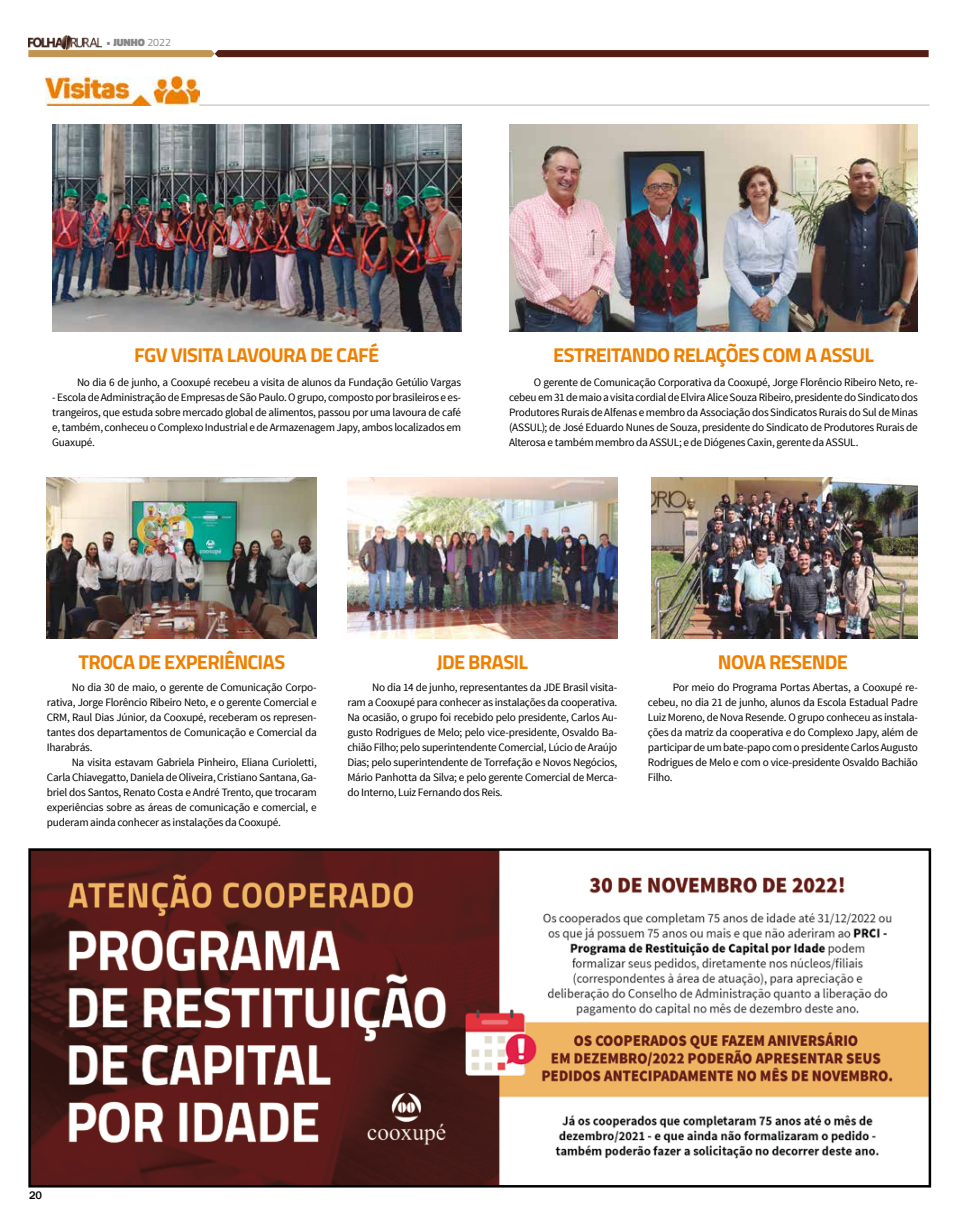
<style>
.page{position:relative;width:957px;height:1223px;background:#fff}
.page>*{position:absolute;margin:0;border:0;box-sizing:border-box;transform-origin:0 0}
.t1{font:700 20px "Titillium Web";letter-spacing:-.035em;color:#ee7f00}
.t2{font:11.25px/15px "Source Sans Pro";letter-spacing:-.025em;color:#000;text-align:justify}
.t3{font:500 11.25px "Franklin Gothic";color:#000}
.t4{font:900 10.62px "Titillium Web";color:#87888a}
.s1{font-weight:700}
.s2{font-weight:400}
</style>
<div class="page">
<svg style="left:28px;top:50px;width:900px;height:7px;background:#6b3923"></svg>
<img style="left:28px;top:35px;width:73px;height:14px">
<hr style="left:199px;top:104px;width:730px;height:2px;background:#c6c7c8">
<img style="left:45px;top:76px;width:154px;height:30px">
<img style="left:52px;top:125px;width:409px;height:206px">
<img style="left:509px;top:125px;width:409px;height:206px">
<img style="left:47px;top:477px;width:270px;height:162px">
<img style="left:347px;top:477px;width:270px;height:162px">
<img style="left:651px;top:477px;width:267px;height:162px">
<img style="left:31px;top:851px;width:897px;height:333px">
<div style="left:28px;top:848px;width:903px;height:339px;border:2px solid #000"></div>
<p class="t4" style="left:106px;top:35px;width:66px"><span class="s1">•</span> JUNHO <span class="s2">2022</span></p>
<h1 class="t1" style="left:134px;top:340px;width:246px">FGV VISITA LAVOURA DE CAFÉ</h1>
<h1 class="t1" style="left:553px;top:340px;width:322px">ESTREITANDO RELAÇÕES COM A ASSUL</h1>
<p class="t2" style="left:77px;top:374px;width:385px">No dia 6 de junho, a Cooxupé recebeu a visita de alunos da Fundação Getúlio Vargas</p>
<p class="t2" style="left:52px;top:389px;width:410px">- Escola de Administração de Empresas de São Paulo. O grupo, composto por brasileiros e es&shy;trangeiros, que estuda sobre mercado global de alimentos, passou por uma lavoura de café e, também, conheceu o Complexo Industrial e de Armazenagem Japy, ambos localizados em Guaxupé.</p>
<p class="t2" style="left:509px;top:374px;width:410px;text-indent:25px">O gerente de Comunicação Corporativa da Cooxupé, Jorge Florêncio Ribeiro Neto, re&shy;cebeu em 31 de maio a visita cordial de Elvira Alice Souza Ribeiro, presidente do Sindicato dos Produtores Rurais de Alfenas e membro da Associação dos Sindicatos Rurais do Sul de Minas (ASSUL); de José Eduardo Nunes de Souza, presidente do Sindicato de Produtores Rurais de Alterosa e também membro da ASSUL; e de Diógenes Caxin, gerente da ASSUL.</p>
<h1 class="t1" style="left:78px;top:646px;width:208px">TROCA DE EXPERIÊNCIAS</h1>
<h1 class="t1" style="left:437px;top:646px;width:93px">JDE BRASIL</h1>
<h1 class="t1" style="left:718px;top:646px;width:132px">NOVA RESENDE</h1>
<p class="t2" style="left:47px;top:680px;width:271px;text-indent:25px">No dia 30 de maio, o gerente de Comunicação Corpo&shy;rativa, Jorge Florêncio Ribeiro Neto, e o gerente Comercial e CRM, Raul Dias Júnior, da Cooxupé, receberam os represen&shy;tantes dos departamentos de Comunicação e Comercial da Iharabrás.</p>
<p class="t2" style="left:47px;top:755px;width:271px;text-indent:25px">Na visita estavam Gabriela Pinheiro, Eliana Curioletti, Carla Chiavegatto, Daniela de Oliveira, Cristiano Santana, Ga&shy;briel dos Santos, Renato Costa e André Trento, que trocaram experiências sobre as áreas de comunicação e comercial, e puderam ainda conhecer as instalações da Cooxupé.</p>
<p class="t2" style="left:347px;top:680px;width:271px;text-indent:25px">No dia 14 de junho, representantes da JDE Brasil visita&shy;ram a Cooxupé para conhecer as instalações da cooperativa.<br>Na ocasião, o grupo foi recebido pelo presidente, Carlos Au&shy;gusto Rodrigues de Melo; pelo vice-presidente, Osvaldo Ba&shy;chião Filho; pelo superintendente Comercial, Lúcio de Araújo Dias; pelo superintendente de Torrefação e Novos Negócios, Mário Panhotta da Silva; e pelo gerente Comercial de Merca&shy;do Interno, Luiz Fernando dos Reis.</p>
<p class="t2" style="left:648px;top:680px;width:271px;text-indent:25px">Por meio do Programa Portas Abertas, a Cooxupé re&shy;cebeu, no dia 21 de junho, alunos da Escola Estadual Padre Luiz Moreno, de Nova Resende. O grupo conheceu as instala&shy;ções da matriz da cooperativa e do Complexo Japy, além de participar de um bate-papo com o presidente Carlos Augusto Rodrigues de Melo e com o vice-presidente Osvaldo Bachião Filho.</p>
<p class="t3" style="left:29px;top:1188px;width:15px">20</p>
</div>
